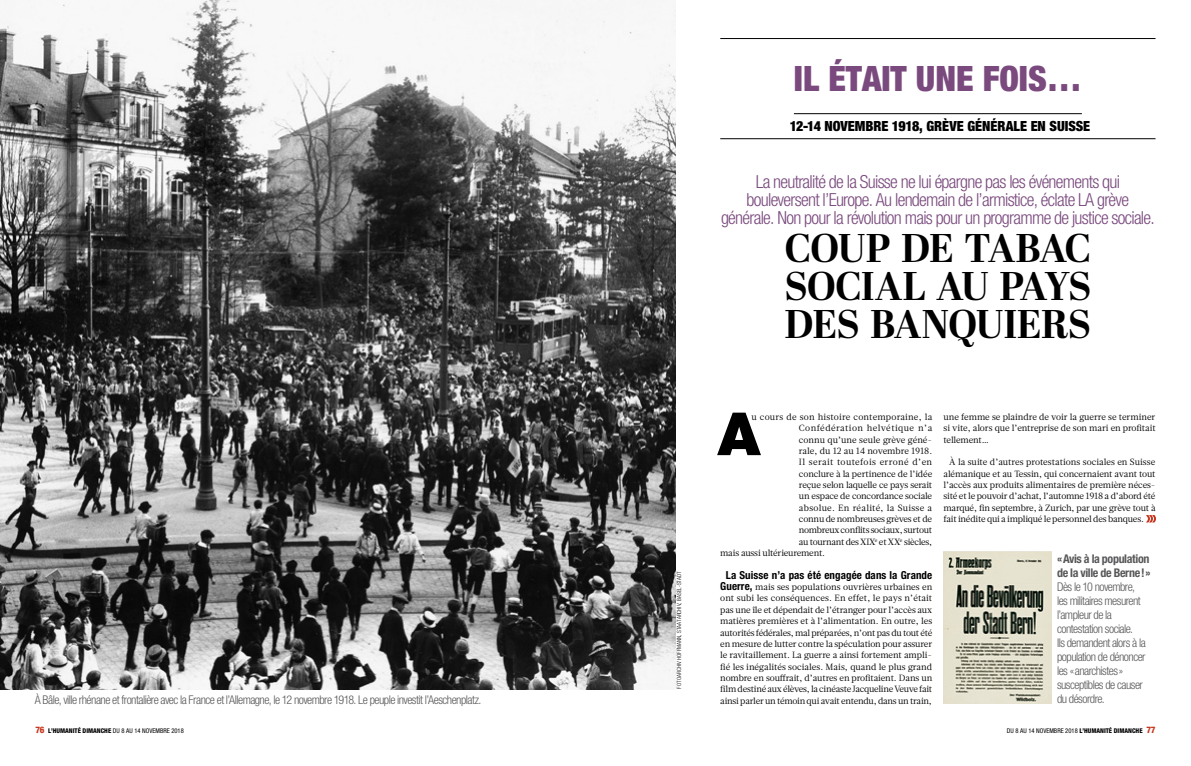
<style>
.page{position:relative;width:1191px;height:766px;background:#fff}
.page>*{position:absolute;margin:0;border:0;box-sizing:border-box;transform-origin:0 0}
.t1{font:900 59.5px "Helvetica Neue LT Std";color:#000}
.t2{font:700 40px/38px "Abril Display";letter-spacing:-.03em;color:#000;text-align:justify}
.t3{font:900 condensed 35px "Helvetica Neue LT Std";color:#7a4a7e}
.t4{font:300 condensed 18px/18px "Helvetica Neue LT Std";letter-spacing:-.04em;color:#7a4a7e;text-align:center}
.t5{font:900 condensed 14px "Helvetica Neue LT Std";letter-spacing:-.005em;color:#000}
.t6{font:300 condensed 12px/14px "Helvetica Neue LT Std";letter-spacing:-.045em;color:#58585a}
.t7{font:700 condensed 12px/14px "Helvetica Neue LT Std";letter-spacing:-.025em;color:#58585a}
.t8{font:700 condensed 11px "Helvetica Neue LT Std";letter-spacing:.01em;color:#000}
.t9{font:9px/11.3px "Glosa";letter-spacing:-.015em;color:#000;text-align:justify}
.t10{font:9px "Glosa";letter-spacing:.035em;color:#000}
.t11{font:9px "Glosa";letter-spacing:.015em;color:#000}
.t12{font:9px "Glosa";letter-spacing:-.035em;color:#000}
.t13{font:9px "Glosa";letter-spacing:.045em;color:#000}
.t14{font:condensed 6.5px "Helvetica Neue LT Std";color:#000}
.t15{font:300 condensed 5.8px "Helvetica Neue LT Std";letter-spacing:.035em;color:#000}
.s1{font-family:"Helvetica Neue LT Std";font-weight:700;font-stretch:condensed;font-size:11px}
.s2{font-weight:800;font-size:9px;color:#c7361e}
.s3{font-weight:800}
</style>
<div class="page">
<img style="left:0;top:0;width:675px;height:689px">
<img style="left:943px;top:551px;width:108px;height:152px">
<svg style="left:1146px;top:515px;width:9px;height:7px"></svg>
<hr style="left:720px;top:38px;width:435px;height:1px;background:#000">
<hr style="left:794px;top:113px;width:287px;height:1px;background:#000">
<hr style="left:720px;top:138px;width:435px;height:1px;background:#000">
<h3 class="t3" style="left:794px;top:57px;width:289px">IL ÉTAIT UNE FOIS…</h3>
<h3 class="t5" style="left:789px;top:117px;width:224px">12-14 NOVEMBRE 1918, GRÈVE GÉNÉRALE</h3>
<h3 class="t5" style="left:1030px;top:117px;width:34px">EN SUISSE</h3>
<h3 class="t4" style="left:721px;top:172px;width:435px">La neutralité de la Suisse ne lui épargne pas les événements qui bouleversent l’Europe. Au lendemain de l’armistice, éclate la grève générale. Non pour la révolution mais pour un programme de justice sociale.</h3>
<h3 class="t6" style="left:35px;top:692px;width:448px">à Bâle, ville rhénane et frontalière avec la France et l’Allemagne, le 12 novembre 1918. Le peuple investit l’Aeschenplatz.</h3>
<p class="t15" style="left:676px;top:688px;width:119px;rotate:-90deg">fotoarchiv hoffmann, staatarchiv, basel-stadt</p>
<h2 class="t2" style="left:784px;top:231px;width:309px">COUP DE TABAC SOCIAL AU PAYS DES BANQUIERS</h2>
<h1 class="t1" style="left:717px;top:398px;width:44px">A</h1>
<p class="t11" style="left:751px;top:410px;width:182px">u cours de son histoire contemporaine, la</p>
<p class="t13" style="left:799px;top:422px;width:135px">Confédération helvétique n’a</p>
<p class="t9" style="left:799px;top:434px;width:135px">connu qu’une seule grève géné-</p>
<p class="t9" style="left:799px;top:445px;width:135px">rale, du 12 au 14 novembre 1918.</p>
<p class="t10" style="left:799px;top:456px;width:135px">Il serait toutefois erroné d’en</p>
<p class="t9" style="left:799px;top:468px;width:135px">conclure à la pertinence de l’idée</p>
<p class="t9" style="left:799px;top:479px;width:135px">reçue selon laquelle ce pays serait</p>
<p class="t9" style="left:799px;top:490px;width:135px">un espace de concordance sociale</p>
<p class="t10" style="left:799px;top:501px;width:135px">absolue. En réalité, la Suisse a</p>
<p class="t9" style="left:799px;top:513px;width:135px">connu de nombreuses grèves et de</p>
<p class="t12" style="left:799px;top:524px;width:135px">nombreux conflits sociaux, surtout</p>
<p class="t9" style="left:799px;top:536px;width:135px">au tournant des XIX<sup>e</sup> et XX<sup>e</sup> siècles,</p>
<p class="t9" style="left:720px;top:547px;width:106px">mais aussi ultérieurement.</p>
<p class="t8" style="left:726px;top:568px;width:208px">La Suisse n’a pas été engagée dans la Grande</p>
<p class="t9" style="left:720px;top:581px;width:214px"><span class="s1">Guerre,</span> mais ses populations ouvrières urbaines en ont subi les conséquences. En effet, le pays n’était pas une île et dépendait de l’étranger pour l’accès aux matières premières et à l’alimentation. En outre, les autorités fédérales, mal préparées, n’ont pas du tout été en mesure de lutter contre la spéculation pour assurer le ravitaillement. La guerre a ainsi fortement ampli&shy;fié les inégalités sociales. Mais, quand le plus grand nombre en souffrait, d’autres en profitaient. Dans un film destiné aux élèves, la cinéaste Jacqueline Veuve fait ainsi parler un témoin qui avait entendu, dans un train,</p>
<p class="t9" style="left:943px;top:411px;width:214px">une femme se plaindre de voir la guerre se terminer si vite, alors que l’entreprise de son mari en profitait tellement…</p>
<p class="t9" style="left:943px;top:456px;width:214px;text-indent:6px">À la suite d’autres protestations sociales en Suisse alémanique et au Tessin, qui concernaient avant tout l’accès aux produits alimentaires de première néces&shy;sité et le pouvoir d’achat, l’automne 1918 a d’abord été marqué, fin septembre, à Zurich, par une grève tout à fait inédite qui a impliqué le personnel des banques.</p>
<h3 class="t7" style="left:1057px;top:551px;width:95px">«Avis à la population de la ville de Berne!»</h3>
<h3 class="t6" style="left:1057px;top:579px;width:90px">Dès le 10 novembre, les militaires mesurent l’ampleur de la contestation sociale.<br>Ils demandent alors à la population de dénoncer les «anarchistes» susceptibles de causer du désordre.</h3>
<p class="t14" style="left:35px;top:726px;width:150px"><span class="s2">76</span> <span class="s3">L’HUMANITÉ DIMANCHE</span> DU 8 AU 14 NOVEMBRE 2018</p>
<p class="t14" style="left:1007px;top:726px;width:150px">DU 8 AU 14 NOVEMBRE 2018 <span class="s3">L’HUMANITÉ DIMANCHE</span> <span class="s2">77</span></p>
</div>
